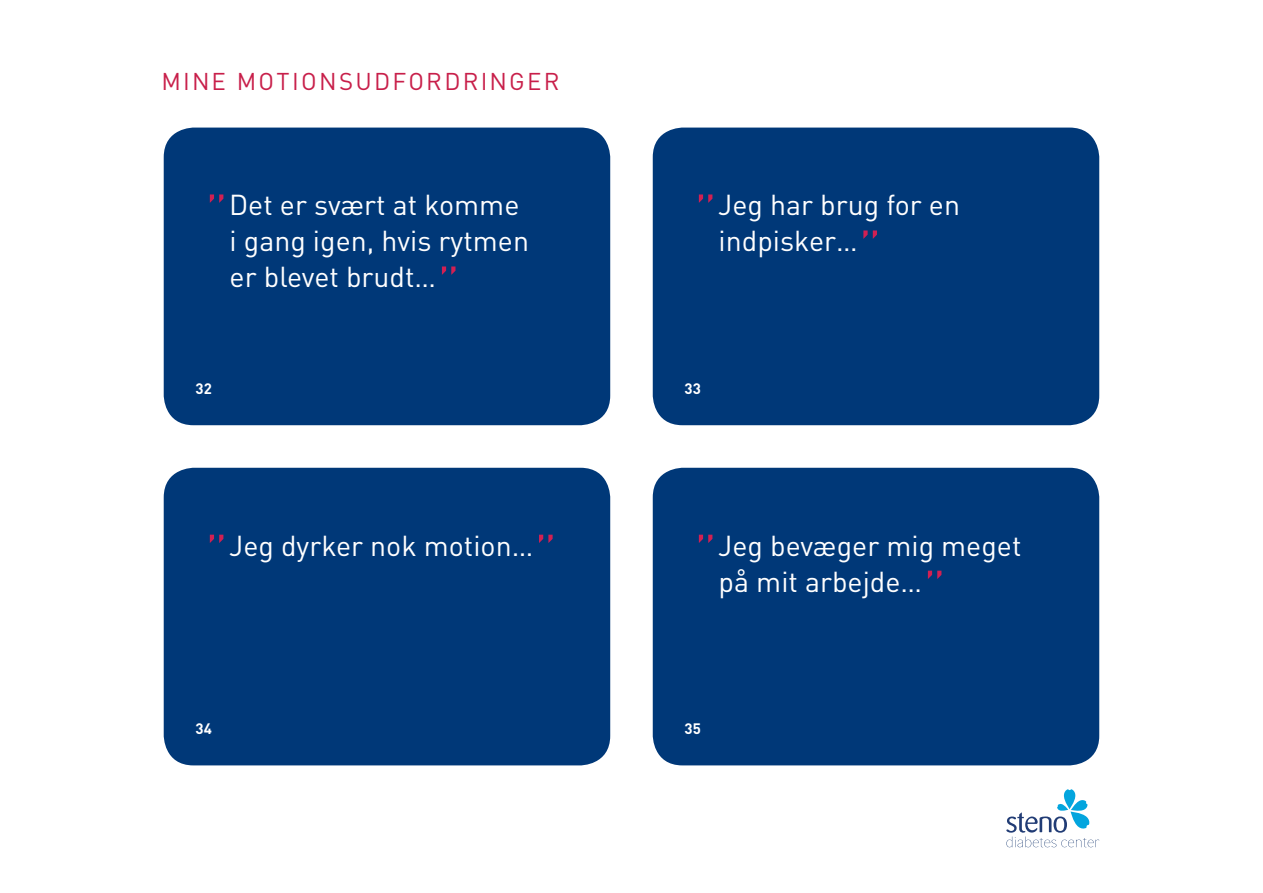
<style>
.page{position:relative;width:1263px;height:893px;background:#fff}
.page>*{position:absolute;margin:0;border:0;box-sizing:border-box;transform-origin:0 0}
.t1{font:28.5px/36px "DIN";color:#fff}
.t2{font:24px "DIN";letter-spacing:.09em;color:#c81f4a}
.t3{font:700 15px "DIN";letter-spacing:.02em;color:#fff}
.s1{font-weight:300;font-size:60.15px;color:#d12053}
</style>
<div class="page">
<svg style="left:1006px;top:789px;width:93px;height:58px"></svg>
<div style="left:653px;top:128px;width:446px;height:297px;background:#003878;border-radius:30px"></div>
<div style="left:164px;top:468px;width:446px;height:297px;background:#003878;border-radius:30px"></div>
<div style="left:653px;top:468px;width:446px;height:297px;background:#003878;border-radius:30px"></div>
<div style="left:164px;top:128px;width:446px;height:297px;background:#003878;border-radius:30px"></div>
<p class="t2" style="left:162px;top:66px;width:399px">mine motionsudfordringer</p>
<p class="t1" style="left:230px;top:186px;width:301px;text-indent:-25px"><span class="s1">”</span>Det er svært at komme i gang igen, hvis rytmen er blevet brudt…<span class="s1">”</span></p>
<p class="t1" style="left:719px;top:186px;width:243px;text-indent:-25px"><span class="s1">”</span>Jeg har brug for en indpisker…<span class="s1">”</span></p>
<p class="t3" style="left:195px;top:379px;width:18px">32</p>
<p class="t3" style="left:684px;top:379px;width:18px">33</p>
<p class="t1" style="left:204px;top:527px;width:356px"><span class="s1">”</span>Jeg dyrker nok motion…<span class="s1">”</span></p>
<p class="t1" style="left:719px;top:527px;width:304px;text-indent:-25px"><span class="s1">”</span>Jeg bevæger mig meget på mit arbejde…<span class="s1">”</span></p>
<p class="t3" style="left:195px;top:719px;width:18px">34</p>
<p class="t3" style="left:684px;top:719px;width:18px">35</p>
</div>
